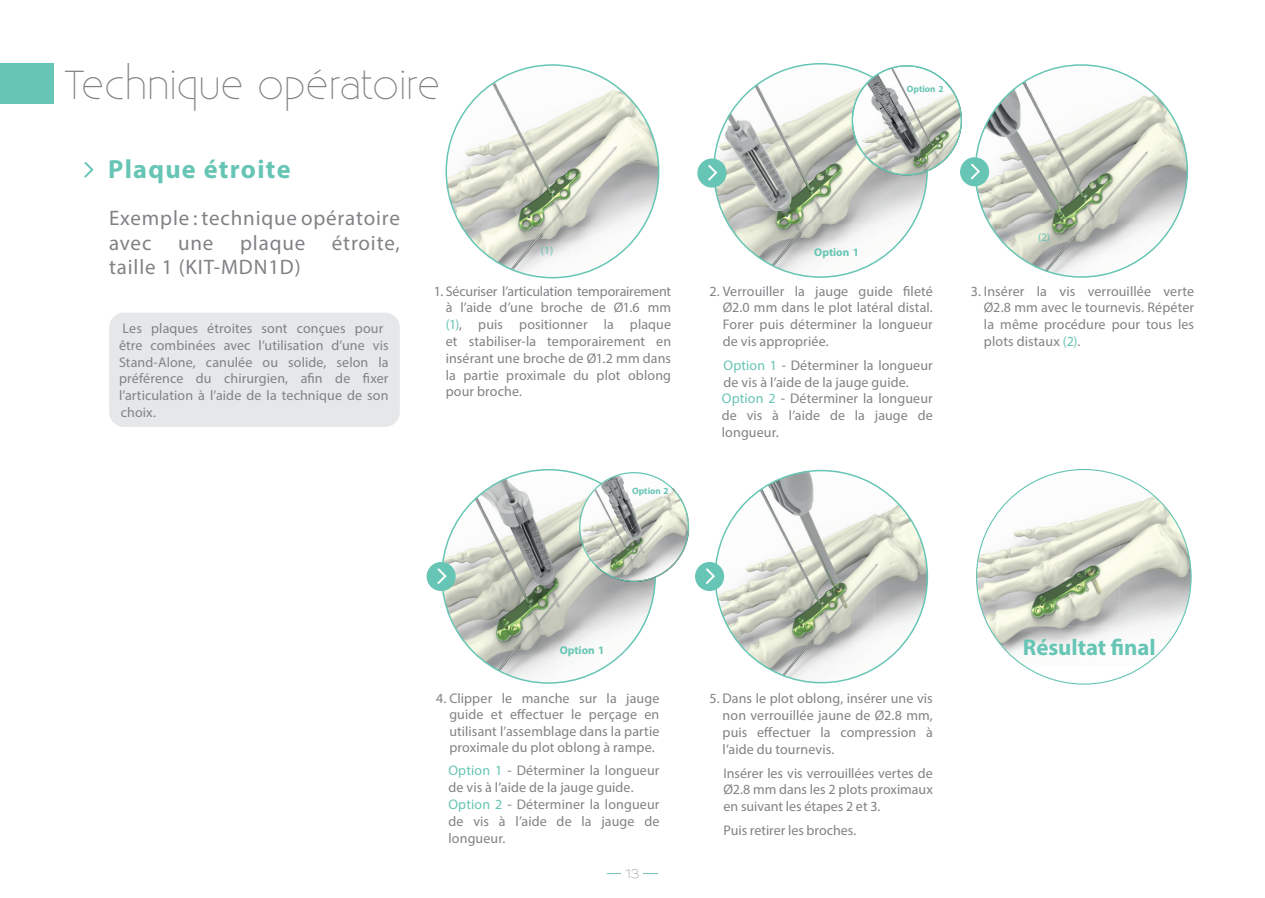
<style>
.page{position:relative;width:1265px;height:898px;background:#fff}
.page>*{position:absolute;margin:0;border:0;box-sizing:border-box;transform-origin:0 0}
.Sous_titre{font:300 40.25px "Existence";letter-spacing:.01em;color:#808285}
.Nom_chapitre{font:700 26.25px "Myriad Pro";letter-spacing:.05em;color:#66c5b4}
.t1{font:700 22.75px "Myriad Pro";color:#66c5b4}
.t2{font:21px/24.5px "Myriad Pro";letter-spacing:.04em;color:#808285}
.texte{font:14px/16.8px "Myriad Pro";letter-spacing:.01em;color:#808285;text-align:justify}
.t3{font:12.25px "Sansumi";color:#808285}
.t4{font:700 11.2px "Myriad Pro";color:#66c5b4}
.t5{font:11.2px "Myriad Pro";color:#66c5b4}
.t6{font:700 9.28px "Myriad Pro";color:#66c5b4}
.s1{color:#66c5b4}
</style>
<div class="page">
<svg style="left:714px;top:63px;width:214px;height:215px"></svg>
<div style="left:697px;top:158px;width:29px;height:30px;background:#66c5b4;border-radius:50%"></div>
<svg style="left:708px;top:165px;width:9px;height:16px"></svg>
<svg style="left:442px;top:469px;width:214px;height:215px"></svg>
<svg style="left:579px;top:472px;width:111px;height:115px"></svg>
<div style="left:427px;top:562px;width:29px;height:29px;background:#66c5b4;border-radius:50%"></div>
<svg style="left:437px;top:568px;width:10px;height:16px"></svg>
<div style="left:695px;top:562px;width:29px;height:29px;background:#66c5b4;border-radius:50%"></div>
<svg style="left:706px;top:470px;width:222px;height:213px"></svg>
<svg style="left:446px;top:64px;width:213px;height:214px"></svg>
<div style="left:0;top:63px;width:54px;height:40px;background:#66c5b4"></div>
<svg style="left:84px;top:162px;width:10px;height:16px"></svg>
<div style="left:109px;top:313px;width:291px;height:114px;background:#e6e7e9;border-radius:15px"></div>
<hr style="left:607px;top:873px;width:51px;height:1px;background:#76c4b6">
<div style="left:622px;top:867px;width:21px;height:11px;background:#fff"></div>
<svg style="left:975px;top:64px;width:213px;height:214px"></svg>
<div style="left:960px;top:157px;width:29px;height:29px;background:#66c5b4;border-radius:50%"></div>
<svg style="left:852px;top:65px;width:128px;height:115px"></svg>
<svg style="left:976px;top:469px;width:216px;height:216px"></svg>
<p class="Sous_titre" style="left:63px;top:55px;width:378px">Technique opératoire</p>
<p class="Nom_chapitre" style="left:108px;top:152px;width:184px">Plaque étroite</p>
<p class="t2" style="left:109px;top:205px;width:292px">Exemple : technique opératoire avec</p>
<p class="t2" style="left:178px;top:230px;width:37px">une</p>
<p class="t2" style="left:240px;top:230px;width:67px">plaque</p>
<p class="t2" style="left:332px;top:230px;width:69px">étroite,</p>
<p class="t2" style="left:109px;top:254px;width:193px">taille 1 (KIT-MDN1D)</p>
<p class="texte" style="left:119px;top:320px;width:271px;text-align:left">Les plaques étroites sont conçues pour être combinées avec l’utilisation d’une vis Stand-Alone, canulée ou solide, selon la préférence du chirurgien, afin de fixer l’articulation à l’aide de la technique de son choix.</p>
<p class="t5" style="left:541px;top:244px;width:14px">(1)</p>
<p class="texte" style="left:446px;top:282px;width:227px;text-indent:-12px">1. Sécuriser l’articulation temporairement à l’aide d’une broche de Ø1.6 mm <span class="s1">(1)</span>, puis positionner la plaque et stabiliser-la temporairement en insérant une broche de Ø1.2 mm dans la partie proximale du plot oblong pour broche.</p>
<p class="t6" style="left:632px;top:485px;width:38px">Option 2</p>
<p class="t6" style="left:907px;top:83px;width:38px">Option 2</p>
<p class="t4" style="left:814px;top:245px;width:46px">Option 1</p>
<p class="texte" style="left:723px;top:282px;width:212px;text-indent:-13px">2. Verrouiller la jauge guide fileté Ø2.0 mm dans le plot latéral distal.<br>Forer puis déterminer la longueur de vis appropriée.</p>
<p class="texte" style="left:724px;top:356px;width:211px"><span class="s1">Option 1</span> - Déterminer la longueur de vis à l’aide de la jauge guide.</p>
<p class="texte" style="left:722px;top:390px;width:212px"><span class="s1">Option 2</span> - Déterminer la longueur de vis à l’aide de la jauge de longueur.</p>
<p class="t5" style="left:1038px;top:231px;width:14px">(2)</p>
<p class="texte" style="left:984px;top:282px;width:212px;text-indent:-13px">3. Insérer la vis verrouillée verte Ø2.8 mm avec le tournevis. Répéter la même procédure pour tous les plots distaux <span class="s1">(2)</span>.</p>
<p class="t4" style="left:560px;top:643px;width:46px">Option 1</p>
<p class="texte" style="left:449px;top:690px;width:212px;line-height:16.1px;text-indent:-13px">4. Clipper le manche sur la jauge guide et effectuer le perçage en utilisant l’assemblage dans la partie proximale du plot oblong à rampe.</p>
<p class="texte" style="left:448px;top:762px;width:212px"><span class="s1">Option 1</span> - Déterminer la longueur de vis à l’aide de la jauge guide.</p>
<p class="texte" style="left:448px;top:796px;width:212px"><span class="s1">Option 2</span> - Déterminer la longueur de vis à l’aide de la jauge de longueur.</p>
<p class="t3" style="left:625px;top:868px;width:17px">13</p>
<p class="texte" style="left:723px;top:690px;width:212px;text-indent:-13px">5. Dans le plot oblong, insérer une vis non verrouillée jaune de Ø2.8 mm, puis effectuer la compression à l’aide du tournevis.</p>
<p class="texte" style="left:724px;top:764px;width:211px">Insérer les vis verrouillées vertes de Ø2.8 mm dans les 2 plots proximaux en suivant les étapes 2 et 3.</p>
<p class="texte" style="left:724px;top:822px;width:134px">Puis retirer les broches.</p>
<p class="t1" style="left:1023px;top:632px;width:134px">Résultat final</p>
</div>
